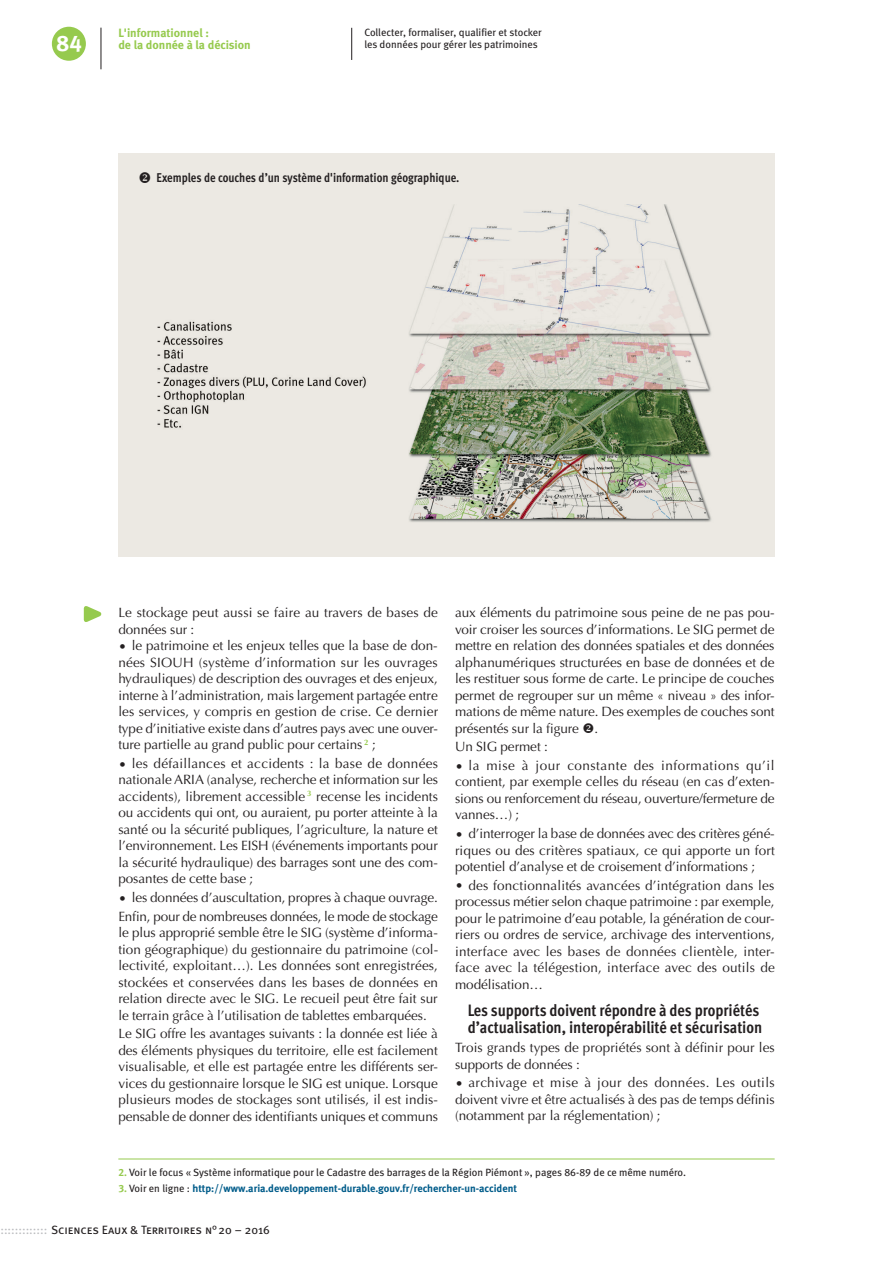
<style>
.page{position:relative;width:893px;height:1263px;background:#fff}
.page>*{position:absolute;margin:0;border:0;box-sizing:border-box;transform-origin:0 0}
.t1{font:22.5px "Meta Bold Caps Expert";color:#fff}
.t2{font:700 16.5px/17px "Meta Cond OT";color:#231f20}
.t3{font:13.5px/16.5px "Optima";letter-spacing:-.005em;color:#231f20;text-align:justify}
.t4{font:700 12.75px "Meta Cond OT";color:#231f20}
.t5{font:12px "Meta Book Caps";color:#231f20}
.t6{font:700 12px/12px "Meta";color:#96ca4e}
.t7{font:10.5px/12px "Meta Book LF";color:#231f20}
.t8{font:10.5px "Meta Bold LF";color:#005c8a}
.s1{font-family:"Meta Bold LF";color:#96ca4e}
.s2{color:#96ca4e}
.s3{font-family:"Meta Book LF";color:#231f20}
.s4{color:#bcbdc0}
</style>
<div class="page">
<div style="left:52px;top:27px;width:34px;height:34px;background:#96ca4e;border-radius:50%"></div>
<hr style="left:101px;top:28px;width:1px;height:41px;background:#231f20">
<div style="left:118px;top:153px;width:657px;height:404px;background:#ece9e3"></div>
<svg style="left:83px;top:606px;width:19px;height:16px"></svg>
<hr style="left:118px;top:1159px;width:657px;height:1px;background:#96ca4e">
<hr style="left:351px;top:28px;width:1px;height:32px;background:#231f20">
<img style="left:158px;top:205px;width:554px;height:317px">
<h1 class="t1" style="left:56px;top:30px;width:27px">84</h1>
<p class="t6" style="left:118px;top:26px;width:134px">L'informationnel :<br>de la donnée à la décision</p>
<p class="t7" style="left:364px;top:26px;width:179px">Collecter, formaliser, qualifier et stocker les données pour gérer les patrimoines</p>
<p class="t4" style="left:139px;top:169px;width:322px">❖ Exemples de couches d’un système d'information géographique.</p>
<p class="t3" style="left:118px;top:605px;width:321px">Le stockage peut aussi se faire au travers de bases de données sur :</p>
<p class="t3" style="left:118px;top:638px;width:321px">• le patrimoine et les enjeux telles que la base de don&shy;nées SIOUH (système d’information sur les ouvrages hydrauliques) de description des ouvrages et des enjeux, interne à l’administration, mais largement partagée entre les services, y compris en gestion de crise. Ce dernier type d’initiative existe dans d’autres pays avec une ouver&shy;ture partielle au grand public pour certains <sup>2</sup> ;</p>
<p class="t3" style="left:118px;top:755px;width:321px">• les défaillances et accidents : la base de données nationale ARIA (analyse, recherche et information sur les accidents), librement accessible <sup>3</sup> recense les incidents ou accidents qui ont, ou auraient, pu porter atteinte à la santé ou la sécurité publiques, l’agriculture, la nature et l’environnement. Les EISH (événements importants pour la sécurité hydraulique) des barrages sont une des com&shy;posantes de cette base ;</p>
<p class="t3" style="left:118px;top:888px;width:321px;line-height:18.6px">• les données d’auscultation, propres à chaque ouvrage.<br>Enfin, pour de nombreuses données, le mode de stockage</p>
<p class="t3" style="left:118px;top:924px;width:321px">le plus approprié semble être le SIG (système d’informa&shy;tion géographique) du gestionnaire du patrimoine (col&shy;lectivité, exploitant…). Les données sont enregistrées, stockées et conservées dans les bases de données en relation directe avec le SIG. Le recueil peut être fait sur le terrain grâce à l’utilisation de tablettes embarquées.</p>
<p class="t3" style="left:118px;top:1026px;width:321px">Le SIG offre les avantages suivants : la donnée est liée à des éléments physiques du territoire, elle est facilement visualisable, et elle est partagée entre les différents ser&shy;vices du gestionnaire lorsque le SIG est unique. Lorsque plusieurs modes de stockages sont utilisés, il est indis&shy;pensable de donner des identifiants uniques et communs</p>
<p class="t3" style="left:455px;top:604px;width:321px">aux éléments du patrimoine sous peine de ne pas pou&shy;voir croiser les sources d’informations. Le SIG permet de mettre en relation des données spatiales et des données alphanumériques structurées en base de données et de les restituer sous forme de carte. Le principe de couches permet de regrouper sur un même « niveau » des infor&shy;mations de même nature. Des exemples de couches sont présentés sur la figure ❖.</p>
<p class="t3" style="left:455px;top:739px;width:94px">Un SIG permet :</p>
<p class="t3" style="left:455px;top:757px;width:321px">• la mise à jour constante des informations qu’il contient, par exemple celles du réseau (en cas d’exten&shy;sions ou renforcement du réseau, ouverture/fermeture de vannes…) ;</p>
<p class="t3" style="left:455px;top:825px;width:321px">• d’interroger la base de données avec des critères géné&shy;riques ou des critères spatiaux, ce qui apporte un fort potentiel d’analyse et de croisement d’informations ;</p>
<p class="t3" style="left:455px;top:877px;width:321px">• des fonctionnalités avancées d’intégration dans les processus métier selon chaque patrimoine : par exemple, pour le patrimoine d’eau potable, la génération de cour&shy;riers ou ordres de service, archivage des interventions, interface avec les bases de données clientèle, inter&shy;face avec la télégestion, interface avec des outils de modélisation…</p>
<p class="t2" style="left:468px;top:1003px;width:296px">Les supports doivent répondre à des propriétés d’actualisation, interopérabilité et sécurisation</p>
<p class="t3" style="left:455px;top:1039px;width:321px">Trois grands types de propriétés sont à définir pour les supports de données :</p>
<p class="t3" style="left:455px;top:1074px;width:321px">• archivage et mise à jour des données. Les outils doivent vivre et être actualisés à des pas de temps définis (notamment par la réglementation) ;</p>
<p class="t7" style="left:118px;top:1166px;width:569px"><span class="s1">2.</span> Voir le focus « Système informatique pour le Cadastre des barrages de la Région Piémont », pages 86-89 de ce même numéro.</p>
<p class="t8" style="left:118px;top:1182px;width:400px"><span class="s2">3.</span> <span class="s3">Voir en ligne :</span> http://www.aria.developpement-durable.gouv.fr/rechercher-un-accident</p>
<p class="t5" style="left:0;top:1223px;width:271px"><span class="s4">:::::::::::::</span> Sciences Eaux &amp; Territoires n°20 – 2016</p>
</div>
